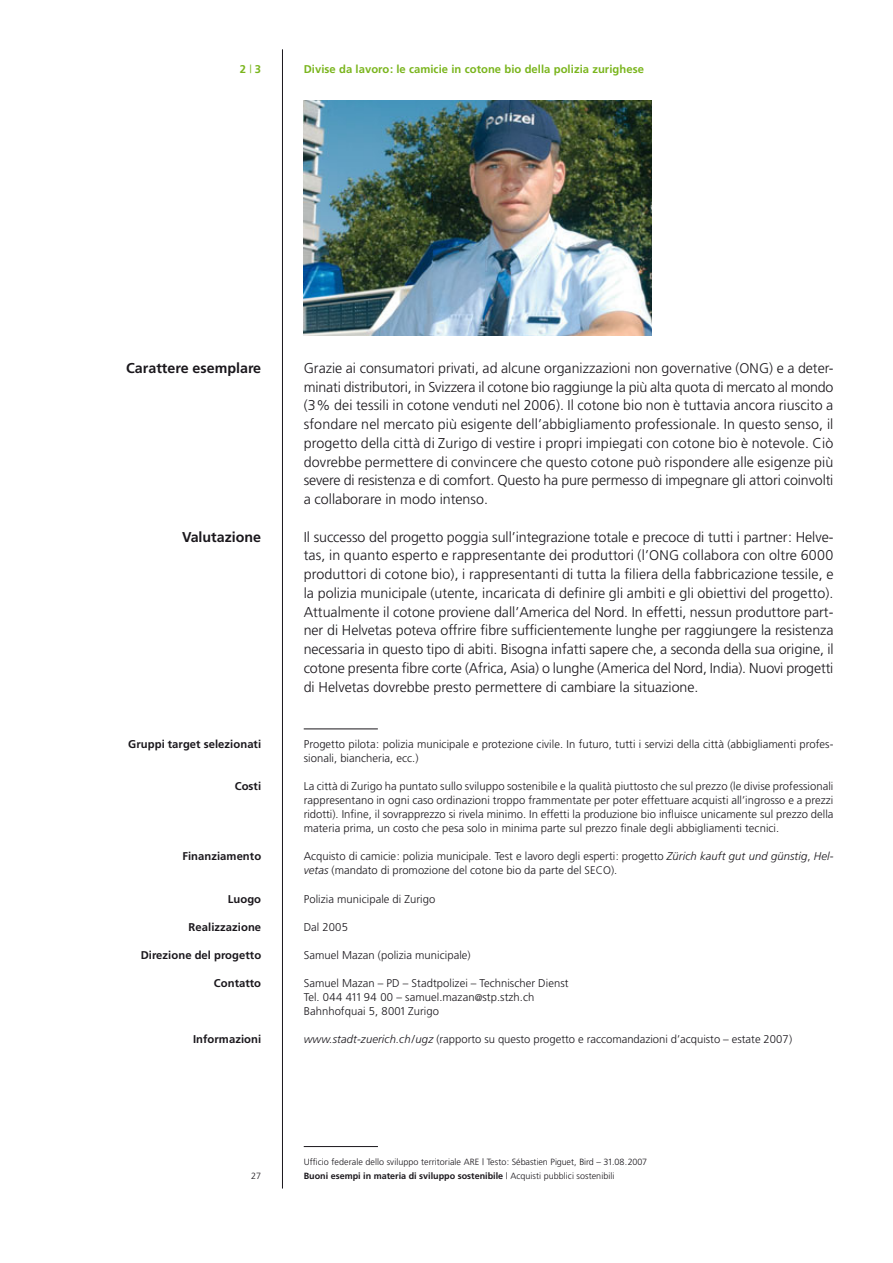
<style>
.page{position:relative;width:893px;height:1263px;background:#fff}
.page>*{position:absolute;margin:0;border:0;box-sizing:border-box;transform-origin:0 0}
.t1{font:300 14.25px/18.8px "Frutiger";color:#1a171c;text-align:justify}
.t2{font:700 14.25px "Frutiger";color:#1a171c}
.t3{font:300 11.25px/14.1px "Frutiger";letter-spacing:.005em;color:#1a171c}
.t4{font:700 11.25px "Frutiger";letter-spacing:.005em;color:#1a171c}
.t5{font:700 11.25px "Frutiger";letter-spacing:.005em;color:#7ab51d}
.t6{font:300 9px/14.1px "Frutiger";letter-spacing:.005em;color:#1a171c}
.s1{font-weight:300}
.s2{font-size:13.95px}
.s3{font-style:italic}
.s4{font-size:10.95px}
.s5{font-size:9.75px}
.s6{font-weight:700}
</style>
<div class="page">
<hr style="left:282px;top:49px;width:1px;height:1139px;background:#1a171c">
<hr style="left:304px;top:729px;width:74px;height:1px;background:#1a171c">
<hr style="left:304px;top:1146px;width:74px;height:1px;background:#1a171c">
<img style="left:304px;top:101px;width:347px;height:234px">
<p class="t5" style="left:240px;top:64px;width:23px">2 <span class="s1">|</span> 3</p>
<p class="t5" style="left:304px;top:64px;width:342px">Divise da lavoro : le camicie in cotone bio della polizia zurighese</p>
<p class="t2" style="left:126px;top:362px;width:136px">Carattere esemplare</p>
<p class="t2" style="left:182px;top:531px;width:81px">Valutazione</p>
<p class="t4" style="left:128px;top:739px;width:134px">Gruppi target selezionati</p>
<p class="t4" style="left:235px;top:782px;width:28px">Costi</p>
<p class="t4" style="left:182px;top:852px;width:80px">Finanziamento</p>
<p class="t4" style="left:228px;top:894px;width:35px">Luogo</p>
<p class="t4" style="left:189px;top:922px;width:74px">Realizzazione</p>
<p class="t4" style="left:141px;top:950px;width:122px">Direzione del progetto</p>
<p class="t4" style="left:214px;top:978px;width:49px">Contatto</p>
<p class="t4" style="left:193px;top:1035px;width:70px">Informazioni</p>
<p class="t1" style="left:304px;top:360px;width:531px">Grazie ai consumatori privati, ad alcune organizzazioni non governative (<span class="s2">ONG</span>) e a deter&shy;minati distributori, in Svizzera il cotone bio raggiunge la più alta quota di mercato al mondo (3 <span class="s2">%</span> dei tessili in cotone venduti nel 2006). Il cotone bio non è tuttavia ancora riuscito a sfondare nel mercato più esigente dell’abbigliamento professionale. In questo senso, il progetto della città di Zurigo di vestire i propri impiegati con cotone bio è notevole. Ciò dovrebbe permettere di convincere che questo cotone può rispondere alle esigenze più severe di resistenza e di comfort. Questo ha pure permesso di impegnare gli attori coinvolti a collaborare in modo intenso.</p>
<p class="t1" style="left:304px;top:528px;width:531px">Il successo del progetto poggia sull’integrazione totale e precoce di tutti i partner : Helve&shy;tas, in quanto esperto e rappresentante dei produttori (l’<span class="s2">ONG</span> collabora con oltre 6000 produttori di cotone bio), i rappresentanti di tutta la filiera della fabbricazione tessile, e la polizia municipale (utente, incaricata di definire gli ambiti e gli obiettivi del progetto).<br>Attualmente il cotone proviene dall’America del Nord. In effetti, nessun produttore part&shy;ner di Helvetas poteva offrire fibre sufficientemente lunghe per raggiungere la resistenza necessaria in questo tipo di abiti. Bisogna infatti sapere che, a seconda della sua origine, il cotone presenta fibre corte (Africa, Asia) o lunghe (America del Nord, India). Nuovi progetti di Helvetas dovrebbe presto permettere di cambiare la situazione.</p>
<p class="t3" style="left:304px;top:738px;width:531px">Progetto pilota : polizia municipale e protezione civile. In futuro, tutti i servizi della città (abbigliamenti profes&shy;sionali, biancheria, ecc.)</p>
<p class="t3" style="left:304px;top:780px;width:531px;text-align:justify">La città di Zurigo ha puntato sullo sviluppo sostenibile e la qualità piuttosto che sul prezzo (le divise professionali rappresentano in ogni caso ordinazioni troppo frammentate per poter effettuare acquisti all’ingrosso e a prezzi ridotti). Infine, il sovrapprezzo si rivela minimo. In effetti la produzione bio influisce unicamente sul prezzo della materia prima, un costo che pesa solo in minima parte sul prezzo finale degli abbigliamenti tecnici.</p>
<p class="t3" style="left:304px;top:850px;width:531px">Acquisto di camicie : polizia municipale. Test e lavoro degli esperti : progetto <span class="s3">Zürich kauft gut und günstig</span>, <span class="s3">Hel&shy;vetas</span> (mandato di promozione del cotone bio da parte del <span class="s4">SECO</span>).</p>
<p class="t3" style="left:304px;top:892px;width:133px">Polizia municipale di Zurigo</p>
<p class="t3" style="left:304px;top:920px;width:46px">Dal 2005</p>
<p class="t3" style="left:304px;top:949px;width:168px">Samuel Mazan (polizia municipale)</p>
<p class="t3" style="left:304px;top:977px;width:266px">Samuel Mazan – PD – Stadtpolizei – Technischer Dienst<br>Tel. 044 411 94 00 – samuel.mazan<span class="s5">@</span>stp.stzh.ch<br>Bahnhofquai 5, 8001 Zurigo</p>
<p class="t3" style="left:304px;top:1033px;width:490px"><span class="s3">www.stadt-zuerich.ch/ugz</span> (rapporto su questo progetto e raccomandazioni d’acquisto – estate 2007)</p>
<p class="t6" style="left:251px;top:1170px;width:12px">27</p>
<p class="t6" style="left:304px;top:1155px;width:345px">Ufficio federale dello sviluppo territoriale ARE | Testo : Sébastien Piguet, Bird – 31.08.2007<br><span class="s6">Buoni esempi in materia di sviluppo sostenibile</span> | Acquisti pubblici sostenibili</p>
</div>
